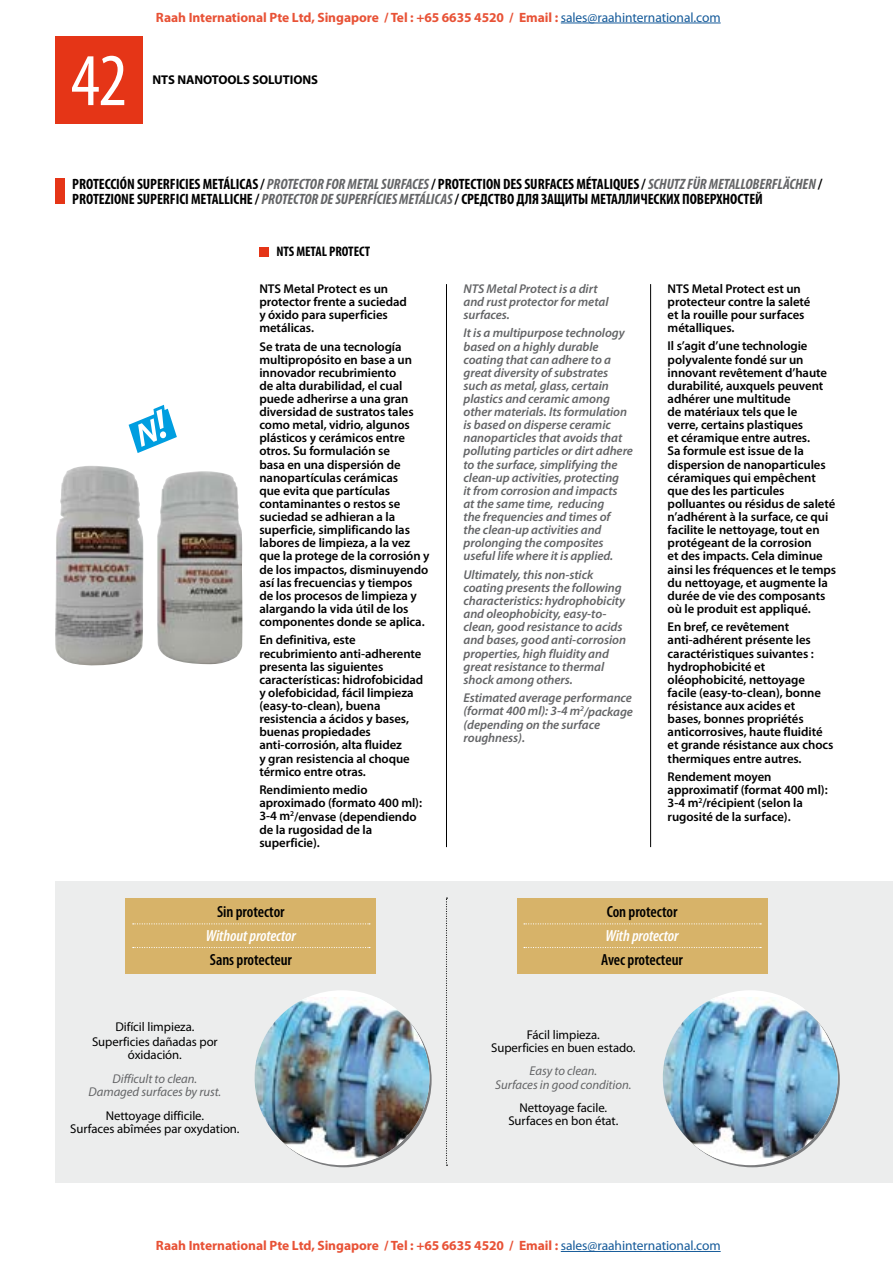
<style>
.page{position:relative;width:893px;height:1263px;background:#fff}
.page>*{position:absolute;margin:0;border:0;box-sizing:border-box;transform-origin:0 0}
.t1{font:condensed 75px "Myriad Pro";color:#fff}
.t2{font:600 condensed 16.2px "Myriad Pro";letter-spacing:-.005em;color:#000}
.t3{font:italic 600 condensed 16.2px "Myriad Pro";letter-spacing:-.005em;color:#fff}
.t4{font:700 condensed 15px/15.3px "Myriad Pro";letter-spacing:-.005em;color:#000}
.t5{font:700 condensed 13.8px "Myriad Pro";letter-spacing:-.005em;color:#000}
.t6{font:700 13.5px "Myriad Pro";letter-spacing:-.005em;color:#e85236}
.t7{font:600 12.75px/13px "Myriad Pro";letter-spacing:-.005em;color:#000}
.t8{font:italic 600 12.75px/13px "Myriad Pro";letter-spacing:-.005em;color:#646567}
.t9{font:12.75px/13px "Myriad Pro";letter-spacing:-.005em;color:#000;text-align:center}
.t10{font:italic 12.75px/13px "Myriad Pro";letter-spacing:-.005em;color:#646567;text-align:center}
.t11{font:700 12.75px "Myriad Pro";letter-spacing:-.005em;color:#000}
.s1{font-weight:400;color:#165b9a}
.s2{font-style:italic;color:#646567}
</style>
<div class="page">
<div style="left:55px;top:881px;width:838px;height:301px;background:#eceded"></div>
<div style="left:55px;top:36px;width:88px;height:87px;background:#e53517"></div>
<div style="left:55px;top:179px;width:10px;height:25px;background:#e53517"></div>
<div style="left:259px;top:247px;width:10px;height:9px;background:#e53517"></div>
<hr style="left:650px;top:284px;width:1px;height:563px;background:#000">
<hr style="left:446px;top:284px;width:1px;height:563px;background:#000">
<img style="left:55px;top:466px;width:187px;height:199px">
<svg style="left:446px;top:897px;width:1px;height:269px"></svg>
<div style="left:126px;top:898px;width:250px;height:75px;background:#d7b369"></div>
<div style="left:517px;top:898px;width:250px;height:75px;background:#d7b369"></div>
<svg style="left:133px;top:923px;width:237px;height:1px"></svg>
<svg style="left:133px;top:947px;width:237px;height:1px"></svg>
<svg style="left:524px;top:923px;width:237px;height:1px"></svg>
<svg style="left:524px;top:947px;width:237px;height:1px"></svg>
<div style="left:255px;top:990px;width:174px;height:175px;background:#fff;border-radius:50%"></div>
<img style="left:255px;top:997px;width:174px;height:161px">
<div style="left:663px;top:990px;width:175px;height:175px;background:#fff;border-radius:50%"></div>
<img style="left:663px;top:997px;width:175px;height:161px">
<svg style="left:129px;top:405px;width:48px;height:48px"></svg>
<hr style="left:561px;top:23px;width:160px;height:1px;background:#165b9a">
<hr style="left:561px;top:1251px;width:160px;height:1px;background:#165b9a">
<h1 class="t1" style="left:71px;top:35px;width:58px">42</h1>
<p class="t6" style="left:156px;top:8px;width:566px">Raah International Pte Ltd, Singapore / Tel : +65 6635 4520 / Email : <span class="s1">sales@raahinternational.com</span></p>
<p class="t11" style="left:152px;top:72px;width:167px">NTS NANOTOOLS SOLUTIONS</p>
<p class="t4" style="left:72px;top:176px;width:751px">PROTECCIÓN SUPERFICIES METÁLICAS / <span class="s2">PROTECTOR FOR METAL SURFACES</span> / PROTECTION DES SURFACES MÉTALIQUES / <span class="s2">SCHUTZ FÜR METALLOBERFLÄCHEN</span> /<br>PROTEZIONE SUPERFICI METALLICHE / <span class="s2">PROTECTOR DE SUPERFÍCIES METÁLICAS</span> / СРЕДСТВО ДЛЯ ЗАЩИТЫ МЕТАЛЛИЧЕСКИХ ПОВЕРХНОСТЕЙ</p>
<p class="t5" style="left:276px;top:243px;width:95px">NTS METAL PROTECT</p>
<p class="t7" style="left:259px;top:282px;width:149px">NTS Metal Protect es un protector frente a suciedad y óxido para superficies metálicas.</p>
<p class="t7" style="left:259px;top:339px;width:172px">Se trata de una tecnología multipropósito en base a un innovador recubrimiento<br>de alta durabilidad, el cual puede adherirse a una gran diversidad de sustratos tales como metal, vidrio, algunos plásticos y cerámicos entre otros. Su formulación se<br>basa en una dispersión de nanopartículas cerámicas<br>que evita que partículas contaminantes o restos se suciedad se adhieran a la superficie, simplificando las labores de limpieza, a la vez que la protege de la corrosión y de los impactos, disminuyendo así las frecuencias y tiempos de los procesos de limpieza y alargando la vida útil de los componentes donde se aplica.</p>
<p class="t7" style="left:259px;top:633px;width:165px">En definitiva, este recubrimiento anti-adherente presenta las siguientes características: hidrofobicidad y olefobicidad, fácil limpieza (easy-to-clean), buena resistencia a ácidos y bases, buenas propiedades anti-corrosión, alta fluidez<br>y gran resistencia al choque térmico entre otras.</p>
<p class="t7" style="left:259px;top:783px;width:164px">Rendimiento medio aproximado (formato 400 ml):<br>3-4 m<sup>2</sup>/envase (dependiendo de la rugosidad de la superficie).</p>
<p class="t2" style="left:217px;top:903px;width:69px">Sin protector</p>
<p class="t3" style="left:206px;top:927px;width:92px">Without protector</p>
<p class="t2" style="left:210px;top:950px;width:84px">Sans protecteur</p>
<p class="t9" style="left:92px;top:1019px;width:127px;line-height:15.3px">Difícil limpieza.<br>Superficies dañadas por</p>
<p class="t9" style="left:128px;top:1048px;width:55px">óxidación.</p>
<p class="t10" style="left:89px;top:1072px;width:134px">Difficult to clean.<br>Damaged surfaces by rust.</p>
<p class="t9" style="left:70px;top:1109px;width:171px">Nettoyage difficile.<br>Surfaces abîmées par oxydation.</p>
<p class="t8" style="left:463px;top:282px;width:147px">NTS Metal Protect is a dirt and rust protector for metal surfaces.</p>
<p class="t8" style="left:463px;top:326px;width:171px">It is a multipurpose technology based on a highly durable coating that can adhere to a great diversity of substrates such as metal, glass, certain plastics and ceramic among other materials. Its formulation is based on disperse ceramic nanoparticles that avoids that polluting particles or dirt adhere to the surface, simplifying the clean-up activities, protecting<br>it from corrosion and impacts<br>at the same time, reducing<br>the frequencies and times of<br>the clean-up activities and prolonging the composites useful life where it is applied.</p>
<p class="t8" style="left:463px;top:568px;width:164px">Ultimately, this non-stick coating presents the following characteristics: hydrophobicity and oleophobicity, easy-to&shy;clean, good resistance to acids and bases, good anti-corrosion properties, high fluidity and great resistance to thermal shock among others.</p>
<p class="t8" style="left:463px;top:691px;width:171px">Estimated average performance (format 400 ml): 3-4 m<sup>2</sup>/package (depending on the surface roughness).</p>
<p class="t7" style="left:668px;top:282px;width:144px">NTS Metal Protect est un protecteur contre la saleté et la rouille pour surfaces métalliques.</p>
<p class="t7" style="left:668px;top:339px;width:170px">Il s’agit d’une technologie polyvalente fondé sur un innovant revêtement d’haute durabilité, auxquels peuvent adhérer une multitude<br>de matériaux tels que le<br>verre, certains plastiques<br>et céramique entre autres.<br>Sa formule est issue de la dispersion de nanoparticules céramiques qui empêchent que des les particules polluantes ou résidus de saleté n’adhérent à la surface, ce qui facilite le nettoyage, tout en protégeant de la corrosion<br>et des impacts. Cela diminue ainsi les fréquences et le temps du nettoyage, et augmente la durée de vie des composants où le produit est appliqué.</p>
<p class="t7" style="left:668px;top:620px;width:167px">En bref, ce revêtement anti-adhérent présente les caractéristiques suivantes : hydrophobicité et oléophobicité, nettoyage facile (easy-to-clean), bonne résistance aux acides et<br>bases, bonnes propriétés anticorrosives, haute fluidité et grande résistance aux chocs thermiques entre autres.</p>
<p class="t7" style="left:668px;top:770px;width:162px">Rendement moyen approximatif (format 400 ml):<br>3-4 m<sup>2</sup>/récipient (selon la rugosité de la surface).</p>
<p class="t2" style="left:607px;top:903px;width:72px">Con protector</p>
<p class="t3" style="left:606px;top:927px;width:74px">With protector</p>
<p class="t2" style="left:601px;top:950px;width:83px">Avec protecteur</p>
<p class="t9" style="left:491px;top:1027px;width:146px">Fácil limpieza.<br>Superficies en buen estado.</p>
<p class="t10" style="left:495px;top:1064px;width:138px">Easy to clean.<br>Surfaces in good condition.</p>
<p class="t9" style="left:508px;top:1101px;width:111px">Nettoyage facile.<br>Surfaces en bon état.</p>
<p class="t6" style="left:156px;top:1237px;width:566px">Raah International Pte Ltd, Singapore / Tel : +65 6635 4520 / Email : <span class="s1">sales@raahinternational.com</span></p>
</div>
